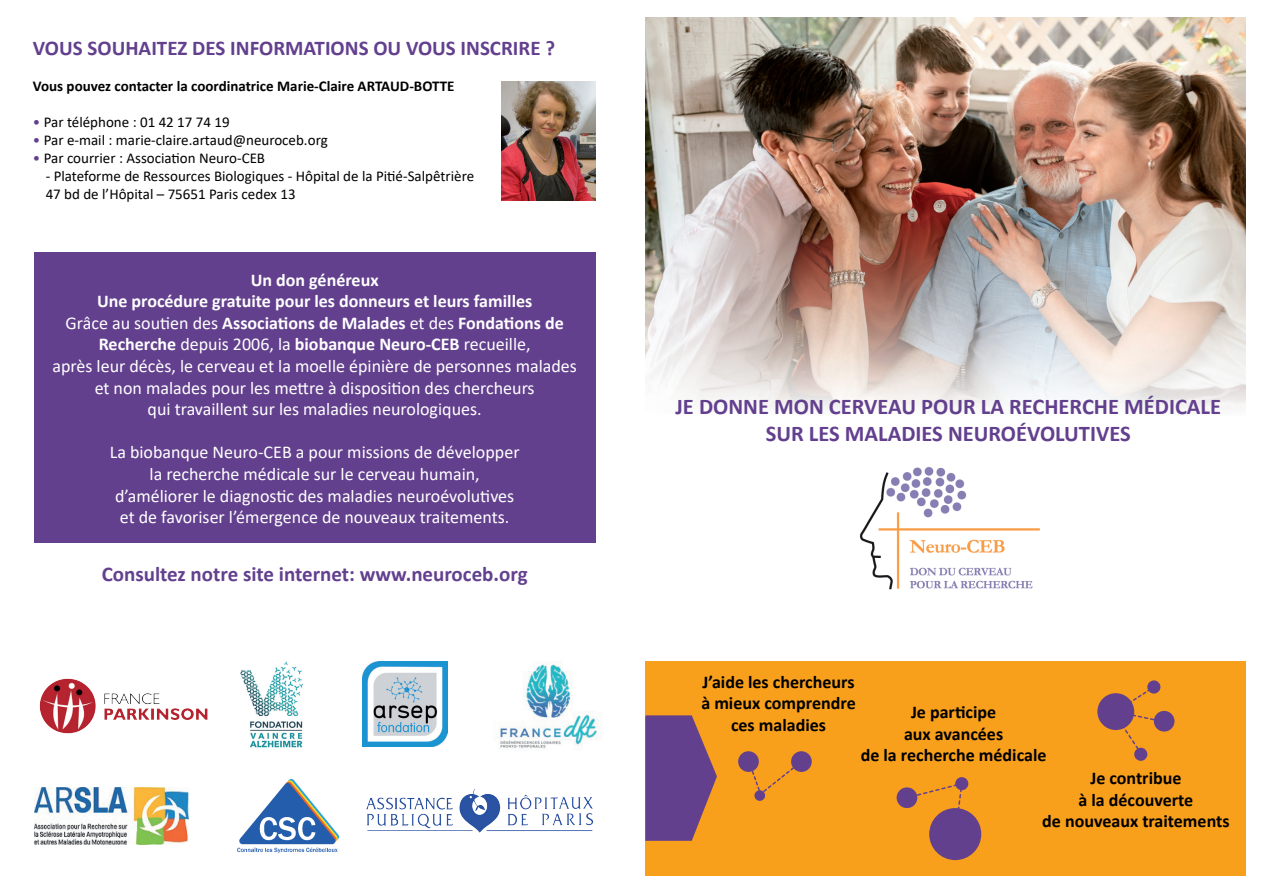
<style>
.page{position:relative;width:1263px;height:893px;background:#fff}
.page>*{position:absolute;margin:0;border:0;box-sizing:border-box;transform-origin:0 0}
.t1{font:700 22.5px/27px "Calibri";color:#63408e;text-align:center}
.t2{font:700 21px "Calibri";color:#63408e}
.t3{font:18px/21.6px "Calibri";color:#fff;text-align:center}
.t4{font:700 18px/21.6px "Calibri";color:#000;text-align:center}
.t5{font:15px/18px "Calibri";color:#000}
.t6{font:700 15px "Calibri";color:#000}
.s1{color:#63408e}
.s2{font-weight:700}
</style>
<div class="page">
<div style="left:34px;top:252px;width:561px;height:291px;background:#63408e"></div>
<img style="left:502px;top:81px;width:93px;height:119px">
<img style="left:39px;top:678px;width:169px;height:56px">
<img style="left:240px;top:661px;width:63px;height:87px">
<img style="left:362px;top:662px;width:86px;height:85px">
<img style="left:498px;top:664px;width:101px;height:85px">
<img style="left:34px;top:788px;width:154px;height:56px">
<img style="left:238px;top:780px;width:100px;height:73px">
<img style="left:366px;top:789px;width:228px;height:44px">
<img style="left:645px;top:17px;width:601px;height:392px">
<div style="left:645px;top:661px;width:601px;height:215px;background:#f89f1c"></div>
<svg style="left:645px;top:715px;width:72px;height:126px"></svg>
<div style="left:897px;top:787px;width:20px;height:21px;background:#63408e;border-radius:50%"></div>
<div style="left:929px;top:808px;width:52px;height:52px;background:#63408e;border-radius:50%"></div>
<div style="left:955px;top:777px;width:13px;height:13px;background:#63408e;border-radius:50%"></div>
<div style="left:738px;top:751px;width:21px;height:21px;background:#63408e;border-radius:50%"></div>
<div style="left:754px;top:790px;width:11px;height:11px;background:#63408e;border-radius:50%"></div>
<div style="left:791px;top:751px;width:21px;height:21px;background:#63408e;border-radius:50%"></div>
<svg style="left:747px;top:759px;width:56px;height:37px"></svg>
<svg style="left:905px;top:782px;width:58px;height:54px"></svg>
<div style="left:1097px;top:693px;width:37px;height:37px;background:#63408e;border-radius:50%"></div>
<div style="left:1134px;top:748px;width:13px;height:13px;background:#63408e;border-radius:50%"></div>
<div style="left:1154px;top:711px;width:20px;height:20px;background:#63408e;border-radius:50%"></div>
<svg style="left:1147px;top:680px;width:13px;height:13px"></svg>
<svg style="left:1112px;top:685px;width:54px;height:71px"></svg>
<img style="left:860px;top:466px;width:180px;height:124px">
<p class="t2" style="left:33px;top:34px;width:524px">VOUS SOUHAITEZ DES INFORMATIONS OU VOUS INSCRIRE ?</p>
<p class="t6" style="left:33px;top:76px;width:423px">Vous pouvez contacter la coordinatrice Marie-Claire ARTAUD-BOTTE</p>
<p class="t5" style="left:33px;top:113px;width:198px"><span class="s1">•</span> Par téléphone : 01 42 17 74 19</p>
<p class="t5" style="left:33px;top:131px;width:296px"><span class="s1">•</span> Par e-mail : marie-claire.artaud@neuroceb.org</p>
<p class="t5" style="left:33px;top:149px;width:234px"><span class="s1">•</span> Par courrier : Association Neuro-CEB</p>
<p class="t5" style="left:46px;top:167px;width:430px">- Plateforme de Ressources Biologiques - Hôpital de la Pitié-Salpêtrière<br>47 bd de l’Hôpital – 75651 Paris cedex 13</p>
<p class="t3" style="left:52px;top:268px;width:526px"><span class="s2">Un don généreux<br>Une procédure gratuite pour les donneurs et leurs familles<br></span>Grâce au soutien des <span class="s2">Associations de Malades</span> et des <span class="s2">Fondations de Recherche</span> depuis 2006, la <span class="s2">biobanque Neuro-CEB</span> recueille,<br>après leur décès, le cerveau et la moelle épinière de personnes malades et non malades pour les mettre à disposition des chercheurs<br>qui travaillent sur les maladies neurologiques.</p>
<p class="t3" style="left:110px;top:441px;width:411px">La biobanque Neuro-CEB a pour missions de développer la recherche médicale sur le cerveau humain, d’améliorer le diagnostic des maladies neuroévolutives et de favoriser l’émergence de nouveaux traitements.</p>
<p class="t2" style="left:102px;top:559px;width:427px">Consultez notre site internet: www.neuroceb.org</p>
<p class="t1" style="left:675px;top:392px;width:547px">JE DONNE MON CERVEAU POUR LA RECHERCHE MÉDICALE<br>SUR LES MALADIES NEUROÉVOLUTIVES</p>
<p class="t4" style="left:701px;top:670px;width:156px">J’aide les chercheurs à mieux comprendre ces maladies</p>
<p class="t4" style="left:861px;top:701px;width:187px">Je participe<br>aux avancées<br>de la recherche médicale</p>
<p class="t4" style="left:1042px;top:767px;width:189px">Je contribue<br>à la découverte<br>de nouveaux traitements</p>
</div>
